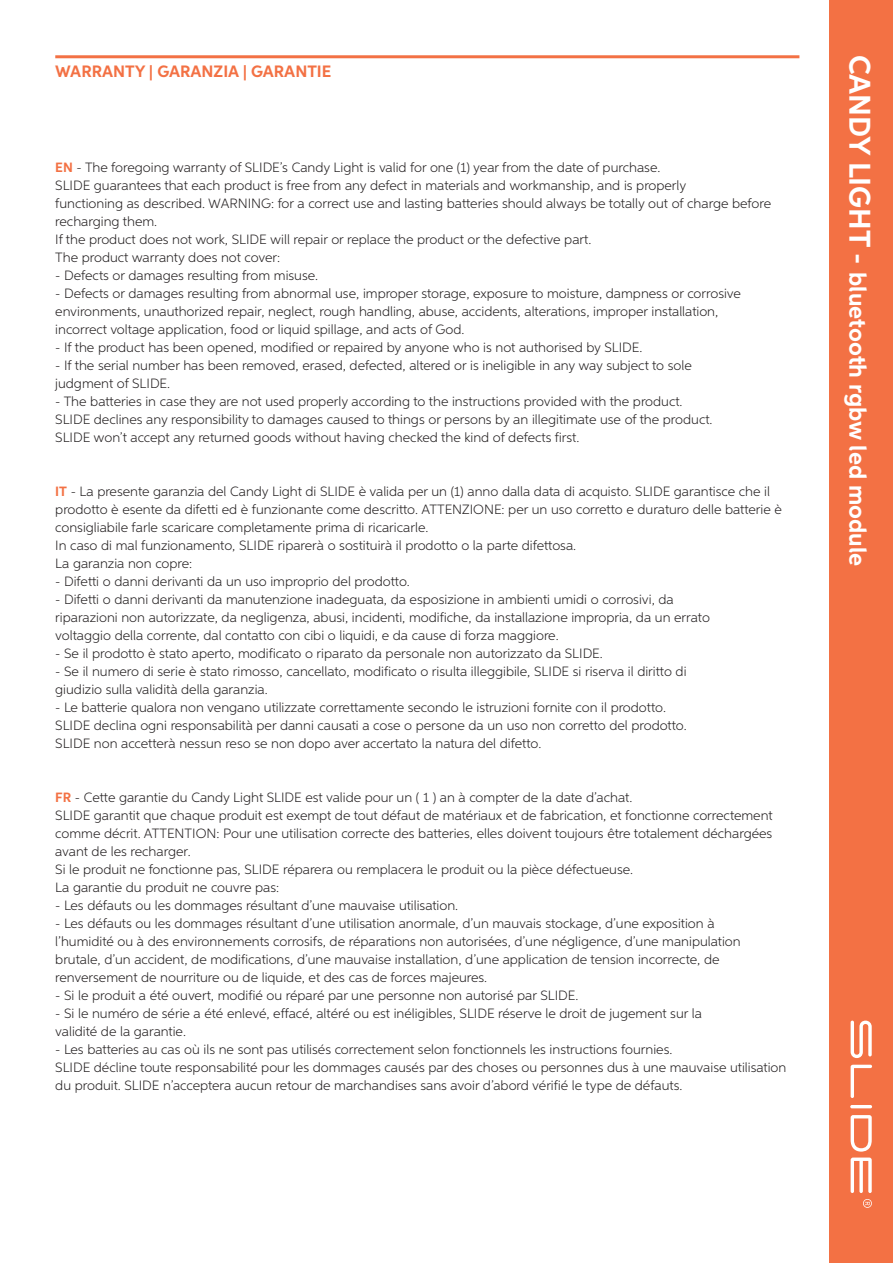
<style>
.page{position:relative;width:893px;height:1263px;background:#fff}
.page>*{position:absolute;margin:0;border:0;box-sizing:border-box;transform-origin:0 0}
.t1{font:700 24px "Aspira";color:#fff}
.t2{font:700 16.5px "Aspira";color:#f37144}
.t3{font:300 13.5px/18px "Aspira";color:#231f20}
.s1{font-weight:700;color:#f37144}
.s2{font-size:30px}
</style>
<div class="page">
<div style="left:829px;top:0;width:64px;height:1263px;background:#f37144"></div>
<svg style="left:863px;top:1199px;width:9px;height:9px"></svg>
<hr style="left:850px;top:1105px;width:22px;height:3px;background:#fff;border-radius:2px">
<svg style="left:851px;top:1115px;width:21px;height:36px"></svg>
<svg style="left:851px;top:1065px;width:21px;height:33px"></svg>
<svg style="left:851px;top:1157px;width:21px;height:36px"></svg>
<svg style="left:851px;top:1020px;width:21px;height:38px"></svg>
<hr style="left:55px;top:55px;width:744px;height:3px;background:#f37144">
<p class="t2" style="left:55px;top:62px;width:278px">WARRANTY | GARANZIA | GARANTIE</p>
<p class="t3" style="left:55px;top:158px;width:717px"><span class="s1">EN</span> - The foregoing warranty of SLIDE’s Candy Light is valid for one (1) year from the date of purchase.<br>SLIDE guarantees that each product is free from any defect in materials and workmanship, and is properly<br>functioning as described. WARNING: for a correct use and lasting batteries should always be totally out of charge before recharging them.<br>If the product does not work, SLIDE will repair or replace the product or the defective part.<br>The product warranty does not cover:</p>
<p class="t3" style="left:55px;top:266px;width:264px">- Defects or damages resulting from misuse.</p>
<p class="t3" style="left:55px;top:284px;width:687px">- Defects or damages resulting from abnormal use, improper storage, exposure to moisture, dampness or corrosive environments, unauthorized repair, neglect, rough handling, abuse, accidents, alterations, improper installation, incorrect voltage application, food or liquid spillage, and acts of God.</p>
<p class="t3" style="left:55px;top:338px;width:589px">- If the product has been opened, modified or repaired by anyone who is not authorised by SLIDE.</p>
<p class="t3" style="left:55px;top:356px;width:638px">- If the serial number has been removed, erased, defected, altered or is ineligible in any way subject to sole judgment of SLIDE.</p>
<p class="t3" style="left:55px;top:392px;width:659px">- The batteries in case they are not used properly according to the instructions provided with the product.<br>SLIDE declines any responsibility to damages caused to things or persons by an illegitimate use of the product.<br>SLIDE won’t accept any returned goods without having checked the kind of defects first.</p>
<p class="t3" style="left:55px;top:482px;width:728px"><span class="s1">IT</span> - La presente garanzia del Candy Light di SLIDE è valida per un (1) anno dalla data di acquisto. SLIDE garantisce che il prodotto è esente da difetti ed è funzionante come descritto. ATTENZIONE: per un uso corretto e duraturo delle batterie è consigliabile farle scaricare completamente prima di ricaricarle.<br>In caso di mal funzionamento, SLIDE riparerà o sostituirà il prodotto o la parte difettosa.<br>La garanzia non copre:</p>
<p class="t3" style="left:55px;top:572px;width:356px">- Difetti o danni derivanti da un uso improprio del prodotto.</p>
<p class="t3" style="left:55px;top:590px;width:656px">- Difetti o danni derivanti da manutenzione inadeguata, da esposizione in ambienti umidi o corrosivi, da riparazioni non autorizzate, da negligenza, abusi, incidenti, modifiche, da installazione impropria, da un errato voltaggio della corrente, dal contatto con cibi o liquidi, e da cause di forza maggiore.</p>
<p class="t3" style="left:55px;top:644px;width:549px">- Se il prodotto è stato aperto, modificato o riparato da personale non autorizzato da SLIDE.</p>
<p class="t3" style="left:55px;top:662px;width:633px">- Se il numero di serie è stato rimosso, cancellato, modificato o risulta illeggibile, SLIDE si riserva il diritto di giudizio sulla validità della garanzia.</p>
<p class="t3" style="left:55px;top:698px;width:633px">- Le batterie qualora non vengano utilizzate correttamente secondo le istruzioni fornite con il prodotto.<br>SLIDE declina ogni responsabilità per danni causati a cose o persone da un uso non corretto del prodotto.<br>SLIDE non accetterà nessun reso se non dopo aver accertato la natura del difetto.</p>
<p class="t3" style="left:55px;top:788px;width:719px"><span class="s1">FR</span> - Cette garantie du Candy Light SLIDE est valide pour un ( 1 ) an à compter de la date d’achat.<br>SLIDE garantit que chaque produit est exempt de tout défaut de matériaux et de fabrication, et fonctionne correctement comme décrit. ATTENTION: Pour une utilisation correcte des batteries, elles doivent toujours être totalement déchargées avant de les recharger.<br>Si le produit ne fonctionne pas, SLIDE réparera ou remplacera le produit ou la pièce défectueuse.<br>La garantie du produit ne couvre pas:</p>
<p class="t3" style="left:55px;top:896px;width:404px">- Les défauts ou les dommages résultant d’une mauvaise utilisation.</p>
<p class="t3" style="left:55px;top:914px;width:687px">- Les défauts ou les dommages résultant d’une utilisation anormale, d’un mauvais stockage, d’une exposition à l’humidité ou à des environnements corrosifs, de réparations non autorisées, d’une négligence, d’une manipulation brutale, d’un accident, de modifications, d’une mauvaise installation, d’une application de tension incorrecte, de renversement de nourriture ou de liquide, et des cas de forces majeures.</p>
<p class="t3" style="left:55px;top:986px;width:525px">- Si le produit a été ouvert, modifié ou réparé par une personne non autorisé par SLIDE.</p>
<p class="t3" style="left:55px;top:1004px;width:648px">- Si le numéro de série a été enlevé, effacé, altéré ou est inéligibles, SLIDE réserve le droit de jugement sur la validité de la garantie.</p>
<p class="t3" style="left:55px;top:1040px;width:733px">- Les batteries au cas où ils ne sont pas utilisés correctement selon fonctionnels les instructions fournies.<br>SLIDE décline toute responsabilité pour les dommages causés par des choses ou personnes dus à une mauvaise utilisation du produit. SLIDE n’acceptera aucun retour de marchandises sans avoir d’abord vérifié le type de défauts.</p>
<h1 class="t1" style="left:873px;top:55px;width:513px;rotate:90deg"><span class="s2">CANDY LIGHT -</span> bluetooth rgbw led module</h1>
</div>
